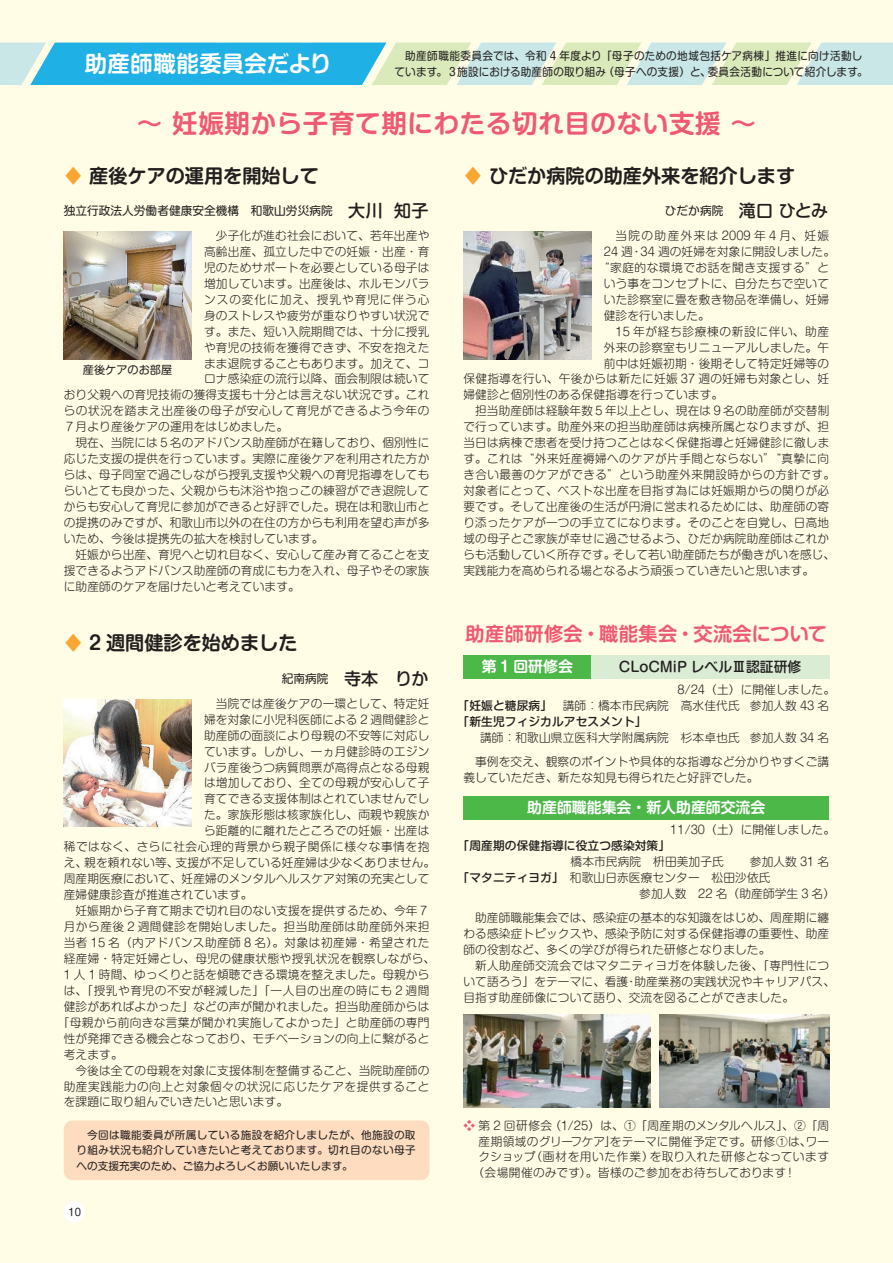
<style>
.page{position:relative;width:893px;height:1263px;background:#fffde5}
.page>*{position:absolute;margin:0;border:0;box-sizing:border-box;transform-origin:0 0}
.t1{font:700 25.5px "Shin M Go Pro De";letter-spacing:.025em;color:#f05972}
.t2{font:700 22.35px "Shin M Go Pro De";letter-spacing:.01em;color:#fff}
.t3{font:700 19.2px "Shin M Go Pro De";color:#231f20}
.t4{font:700 19.2px "Shin M Go Pro De";letter-spacing:.015em;color:#f05972}
.t5{font:700 14.85px "Shin M Go Pro De";color:#fff}
.t6{font:500 13.8px "Shin M Go Pro";color:#231f20}
.t7{font:300 11.7px/15.9px "Shin M Go Pro";letter-spacing:.015em;color:#231f20}
.t8{font:300 11.7px "Shin M Go Pro";letter-spacing:.045em;color:#231f20}
.t9{font:300 11.7px "Shin M Go Pro";letter-spacing:.035em;color:#231f20}
.t10{font:300 11.7px "Shin M Go Pro";letter-spacing:.04em;color:#231f20}
.t11{font:11.7px/25px "Shin M Go Pro";color:#231f20;text-align:right}
.t12{font:300 11.7px/25px "Shin M Go Pro";letter-spacing:.115em;color:#231f20;text-align:right}
.t13{font:500 11.7px "Shin M Go Pro";letter-spacing:.01em;color:#231f20}
.t14{font:300 11.7px "Shin M Go Pro";letter-spacing:.055em;color:#231f20}
.t15{font:300 11.7px "Shin M Go Pro";letter-spacing:.08em;color:#231f20}
.t16{font:11.1px "Shin M Go Pro";letter-spacing:.015em;color:#231f20;scale:.95 1}
.t17{font:11.1px "Shin M Go Pro";letter-spacing:.035em;color:#231f20;scale:.95 1}
.t18{font:11.1px "Shin M Go Pro";letter-spacing:.015em;color:#231f20}
.t19{font:10.65px/15.5px "Shin M Go Pro";color:#231f20;text-align:justify}
.t20{font:10.2px "Shin M Go Pro";color:#231f20}
.s1{color:#faa633}
.s2{font-weight:500;font-size:16.95px}
.s3{font-weight:300}
.s4{font-weight:400}
.s5{font-weight:500}
.s6{color:#f05972}
</style>
<div class="page">
<div style="left:64px;top:1201px;width:21px;height:22px;background:#fff;border-radius:50%"></div>
<svg style="left:0;top:43px;width:893px;height:42px;background:#91d4db"></svg>
<div style="left:463px;top:655px;width:128px;height:23px;background:#4cb848"></div>
<div style="left:591px;top:655px;width:238px;height:23px;background:#daecd4"></div>
<div style="left:463px;top:796px;width:366px;height:23px;background:#4cb848"></div>
<img style="left:463px;top:1014px;width:188px;height:93px">
<img style="left:659px;top:1014px;width:170px;height:93px">
<img style="left:463px;top:232px;width:128px;height:127px">
<div style="left:64px;top:1120px;width:365px;height:60px;background:#fddcc0;border-radius:9px"></div>
<img style="left:64px;top:232px;width:127px;height:127px">
<img style="left:64px;top:699px;width:127px;height:128px">
<h2 class="t2" style="left:85px;top:46px;width:248px">助産師職能委員会だより</h2>
<p class="t17" style="left:405px;top:47px;width:483px">助産師職能委員会では、令和 4 年度より｢母子のための地域包括ケア病棟｣推進に向け活動し</p>
<p class="t16" style="left:395px;top:63px;width:499px">ています。３施設における助産師の取り組み（母子への支援）と、委員会活動について紹介します。</p>
<h1 class="t1" style="left:137px;top:103px;width:621px">～ 妊娠期から子育て期にわたる切れ目のない支援 ～</h1>
<h3 class="t3" style="left:64px;top:160px;width:257px"><span class="s1">♦</span> 産後ケアの運用を開始して</h3>
<p class="t11" style="left:64px;top:197px;width:367px">独立行政法人労働者健康安全機構　和歌山労災病院 　<span class="s2">大川 知子</span><span class="s3">少子化が進む社会において、若年出産や</span></p>
<p class="t7" style="left:204px;top:242px;width:227px">高齢出産、孤立した中での妊娠・出産・育</p>
<p class="t7" style="left:204px;top:258px;width:227px">児のためサポートを必要としている母子は</p>
<p class="t7" style="left:204px;top:274px;width:227px">増加しています。出産後は、ホルモンバラ</p>
<p class="t15" style="left:204px;top:290px;width:227px">ンスの変化に加え、授乳や育児に伴う心</p>
<p class="t7" style="left:204px;top:306px;width:227px">身のストレスや疲労が重なりやすい状況で</p>
<p class="t7" style="left:204px;top:322px;width:227px">す。また、短い入院期間では、十分に授乳</p>
<p class="t7" style="left:204px;top:338px;width:227px">や育児の技術を獲得できず、不安を抱えた</p>
<p class="t7" style="left:204px;top:354px;width:227px">まま退院することもあります。加えて、コ</p>
<p class="t7" style="left:204px;top:370px;width:227px">ロナ感染症の流行以降、面会制限は続いて</p>
<p class="t7" style="left:64px;top:386px;width:367px">おり父親への育児技術の獲得支援も十分とは言えない状況です。これ</p>
<p class="t8" style="left:64px;top:402px;width:367px">らの状況を踏まえ出産後の母子が安心して育児ができるよう今年の</p>
<p class="t7" style="left:64px;top:418px;width:226px">７月より産後ケアの運用をはじめました。</p>
<p class="t7" style="left:75px;top:433px;width:355px">現在、当院には５名のアドバンス助産師が在籍しており、個別性に</p>
<p class="t7" style="left:64px;top:449px;width:367px">応じた支援の提供を行っています。実際に産後ケアを利用された方か</p>
<p class="t7" style="left:64px;top:465px;width:367px">らは、母子同室で過ごしながら授乳支援や父親への育児指導をしても</p>
<p class="t7" style="left:64px;top:481px;width:367px">らいとても良かった、父親からも沐浴や抱っこの練習ができ退院して</p>
<p class="t7" style="left:64px;top:497px;width:367px">からも安心して育児に参加ができると好評でした。現在は和歌山市と</p>
<p class="t7" style="left:64px;top:513px;width:367px">の提携のみですが、和歌山市以外の在住の方からも利用を望む声が多</p>
<p class="t7" style="left:64px;top:529px;width:261px">いため、今後は提携先の拡大を検討しています。</p>
<p class="t7" style="left:75px;top:545px;width:355px">妊娠から出産、育児へと切れ目なく、安心して産み育てることを支</p>
<p class="t7" style="left:64px;top:561px;width:367px">援できるようアドバンス助産師の育成にも力を入れ、母子やその家族</p>
<p class="t7" style="left:64px;top:577px;width:238px">に助産師のケアを届けたいと考えています。</p>
<p class="t18" style="left:83px;top:361px;width:91px">産後ケアのお部屋</p>
<h3 class="t3" style="left:64px;top:627px;width:235px"><span class="s1">♦</span> 2 週間健診を始めました</h3>
<p class="t7" style="left:216px;top:664px;width:215px;line-height:25px;text-align:right"><span class="s4">紀南病院 　</span><span class="s2">寺本　りか<br></span>当院では産後ケアの一環として、特定妊</p>
<p class="t7" style="left:204px;top:710px;width:227px">婦を対象に小児科医師による 2 週間健診と</p>
<p class="t7" style="left:204px;top:726px;width:227px">助産師の面談により母親の不安等に対応し</p>
<p class="t7" style="left:204px;top:742px;width:227px">ています。しかし、一ヵ月健診時のエジン</p>
<p class="t7" style="left:204px;top:758px;width:227px">バラ産後うつ病質問票が高得点となる母親</p>
<p class="t7" style="left:204px;top:774px;width:227px">は増加しており、全ての母親が安心して子</p>
<p class="t7" style="left:204px;top:790px;width:227px">育てできる支援体制はとれていませんでし</p>
<p class="t7" style="left:204px;top:806px;width:227px">た。家族形態は核家族化し、両親や親族か</p>
<p class="t7" style="left:204px;top:821px;width:227px">ら距離的に離れたところでの妊娠・出産は</p>
<p class="t8" style="left:64px;top:837px;width:367px">稀ではなく、さらに社会心理的背景から親子関係に様々な事情を抱</p>
<p class="t7" style="left:64px;top:853px;width:373px">え、親を頼れない等、支援が不足している妊産婦は少なくありません。</p>
<p class="t7" style="left:64px;top:869px;width:367px">周産期医療において、妊産婦のメンタルヘルスケア対策の充実として</p>
<p class="t7" style="left:64px;top:885px;width:190px">産婦健康診査が推進されています。</p>
<p class="t7" style="left:75px;top:901px;width:355px">妊娠期から子育て期まで切れ目のない支援を提供するため、今年７</p>
<p class="t8" style="left:64px;top:917px;width:367px">月から産後 2 週間健診を開始しました。担当助産師は助産師外来担</p>
<p class="t10" style="left:64px;top:933px;width:367px">当者 15 名（内アドバンス助産師 8 名）。対象は初産婦・希望された</p>
<p class="t7" style="left:64px;top:949px;width:373px">経産婦・特定妊婦とし、母児の健康状態や授乳状況を観察しながら、</p>
<p class="t7" style="left:64px;top:965px;width:367px">1 人 1 時間、ゆっくりと話を傾聴できる環境を整えました。母親から</p>
<p class="t8" style="left:64px;top:981px;width:367px">は、「授乳や育児の不安が軽減した」「一人目の出産の時にも 2 週間</p>
<p class="t7" style="left:64px;top:997px;width:367px">健診があればよかった」などの声が聞かれました。担当助産師からは</p>
<p class="t7" style="left:58px;top:1013px;width:373px">「母親から前向きな言葉が聞かれ実施してよかった」と助産師の専門</p>
<p class="t7" style="left:64px;top:1029px;width:367px">性が発揮できる機会となっており、モチベーションの向上に繋がると</p>
<p class="t7" style="left:64px;top:1045px;width:60px">考えます。</p>
<p class="t7" style="left:75px;top:1061px;width:355px">今後は全ての母親を対象に支援体制を整備すること、当院助産師の</p>
<p class="t8" style="left:64px;top:1077px;width:367px">助産実践能力の向上と対象個々の状況に応じたケアを提供すること</p>
<p class="t7" style="left:64px;top:1093px;width:226px">を課題に取り組んでいきたいと思います。</p>
<p class="t19" style="left:77px;top:1126px;width:341px;text-indent:11px">今回は職能委員が所属している施設を紹介しましたが、他施設の取り組み状況も紹介していきたいと考えております。切れ目のない母子への支援充実のため、ご協力よろしくお願いいたします。</p>
<p class="t20" style="left:68px;top:1203px;width:14px">10</p>
<h3 class="t3" style="left:463px;top:160px;width:333px"><span class="s1">♦</span> ひだか病院の助産外来を紹介します</h3>
<p class="t12" style="left:615px;top:197px;width:215px"><span class="s4">ひだか病院 　</span><span class="s2">滝口 ひとみ<br></span>当院の助産外来は 2009 年 4 月、妊娠</p>
<p class="t7" style="left:604px;top:242px;width:233px">24 週・34 週の妊婦を対象に開設しました。</p>
<p class="t8" style="left:598px;top:258px;width:233px">“家庭的な環境でお話を聞き支援する”と</p>
<p class="t7" style="left:604px;top:274px;width:227px">いう事をコンセプトに、自分たちで空いて</p>
<p class="t7" style="left:604px;top:290px;width:227px">いた診察室に畳を敷き物品を準備し、妊婦</p>
<p class="t7" style="left:604px;top:306px;width:108px">健診を行いました。</p>
<p class="t14" style="left:615px;top:322px;width:215px">15 年が経ち診療棟の新設に伴い、助産</p>
<p class="t7" style="left:604px;top:338px;width:227px">外来の診察室もリニューアルしました。午</p>
<p class="t7" style="left:604px;top:354px;width:227px">前中は妊娠初期・後期そして特定妊婦等の</p>
<p class="t7" style="left:463px;top:370px;width:367px">保健指導を行い、午後からは新たに妊娠 37 週の妊婦も対象とし、妊</p>
<p class="t7" style="left:463px;top:386px;width:261px">婦健診と個別性のある保健指導を行っています。</p>
<p class="t7" style="left:475px;top:402px;width:356px">担当助産師は経験年数５年以上とし、現在は９名の助産師が交替制</p>
<p class="t7" style="left:463px;top:417px;width:367px">で行っています。助産外来の担当助産師は病棟所属となりますが、担</p>
<p class="t7" style="left:463px;top:433px;width:367px">当日は病棟で患者を受け持つことはなく保健指導と妊婦健診に徹しま</p>
<p class="t10" style="left:463px;top:449px;width:367px">す。これは“外来妊産褥婦へのケアが片手間とならない”“真摯に向</p>
<p class="t9" style="left:463px;top:465px;width:373px">き合い最善のケアができる”という助産外来開設時からの方針です。</p>
<p class="t7" style="left:463px;top:481px;width:367px">対象者にとって、ベストな出産を目指す為には妊娠期からの関りが必</p>
<p class="t7" style="left:463px;top:497px;width:367px">要です。そして出産後の生活が円滑に営まれるためには、助産師の寄</p>
<p class="t7" style="left:463px;top:513px;width:367px">り添ったケアが一つの手立てになります。そのことを自覚し、日高地</p>
<p class="t7" style="left:463px;top:529px;width:367px">域の母子とご家族が幸せに過ごせるよう、ひだか病院助産師はこれか</p>
<p class="t7" style="left:463px;top:545px;width:373px">らも活動していく所存です。そして若い助産師たちが働きがいを感じ、</p>
<p class="t7" style="left:463px;top:561px;width:352px">実践能力を高められる場となるよう頑張っていきたいと思います。</p>
<h3 class="t4" style="left:466px;top:618px;width:363px">助産師研修会・職能集会・交流会について</h3>
<p class="t5" style="left:482px;top:654px;width:93px">第 1 回研修会</p>
<p class="t6" style="left:619px;top:655px;width:184px">CLoCMiP レベルⅢ認証研修</p>
<p class="t7" style="left:458px;top:680px;width:379px;text-indent:220px">8/24（土）に開催しました。<span class="s5">「妊娠と糖尿病」　</span>講師：橋本市民病院　高水佳代氏 参加人数 43 名<span class="s5">「新生児フィジカルアセスメント」</span></p>
<p class="t7" style="left:475px;top:723px;width:355px;line-height:24.5px;text-align:center">講師：和歌山県立医科大学附属病院　杉本卓也氏 参加人数 34 名事例を交え、観察のポイントや具体的な指導など分かりやすくご講</p>
<p class="t7" style="left:463px;top:768px;width:297px">義していただき、新たな知見も得られたと好評でした。</p>
<p class="t5" style="left:527px;top:796px;width:240px">助産師職能集会・新人助産師交流会</p>
<p class="t7" style="left:670px;top:820px;width:166px">11/30（土）に開催しました。</p>
<p class="t13" style="left:458px;top:836px;width:214px">「周産期の保健指導に役立つ感染対策」</p>
<p class="t7" style="left:570px;top:852px;width:155px">橋本市民病院　枡田美加子氏</p>
<p class="t7" style="left:750px;top:852px;width:81px">参加人数 31 名</p>
<p class="t7" style="left:458px;top:868px;width:314px"><span class="s5">「マタニティヨガ」</span>　和歌山日赤医療センター　松田沙依氏</p>
<p class="t7" style="left:639px;top:884px;width:197px">参加人数　22 名（助産師学生 3 名）</p>
<p class="t7" style="left:463px;top:908px;width:367px;text-align:justify;text-indent:12px">助産師職能集会では、感染症の基本的な知識をはじめ、周産期に纏わる感染症トピックスや、感染予防に対する保健指導の重要性、助産師の役割など、多くの学びが得られた研修となりました。</p>
<p class="t7" style="left:463px;top:956px;width:373px;text-indent:12px">新人助産師交流会ではマタニティヨガを体験した後、「専門性について語ろう」をテーマに、看護・助産業務の実践状況やキャリアパス、目指す助産師像について語り、交流を図ることができました。</p>
<p class="t9" style="left:463px;top:1116px;width:367px"><span class="s6">❖</span> 第 2 回研修会（1/25）は、① ｢周産期のメンタルヘルス｣、② ｢周</p>
<p class="t7" style="left:478px;top:1132px;width:352px">産期領域のグリーフケア｣をテーマに開催予定です。研修①は、ワー</p>
<p class="t8" style="left:478px;top:1147px;width:352px">クショップ（画材を用いた作業）を取り入れた研修となっています</p>
<p class="t7" style="left:473px;top:1164px;width:325px">（会場開催のみです）。皆様のご参加をお待ちしております！</p>
</div>
